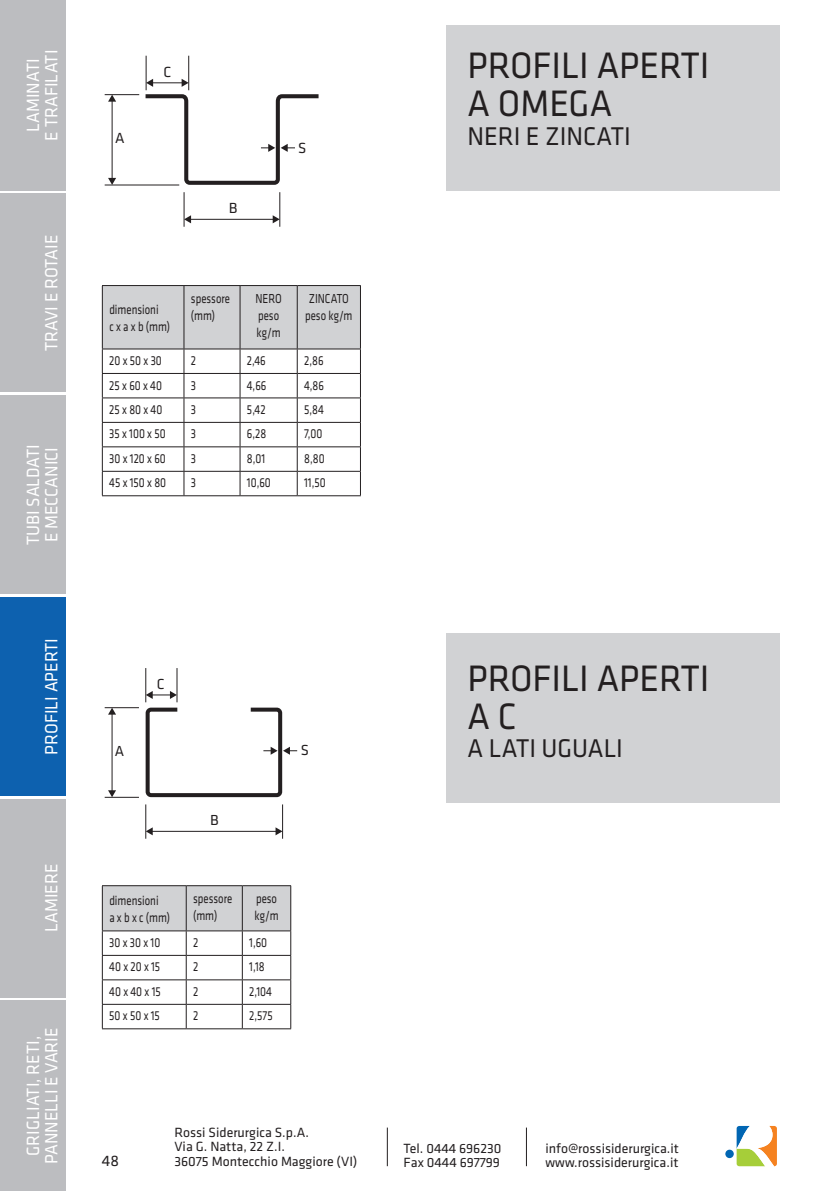
<style>
.page{position:relative;width:834px;height:1191px;background:#fff}
.page>*{position:absolute;margin:0;border:0;box-sizing:border-box;transform-origin:0 0}
.t1{font:38.15px/38.1px "Klavika Basic";color:#231f20;scale:.95 1}
.t2{font:26.6px "Klavika Basic";color:#231f20;scale:.95 1}
.t3{font:18.38px/18.4px "Klavika Basic";color:#fff;text-align:center;scale:.95 1}
.t4{font:15.75px "Klavika Basic";color:#231f20}
.t5{font:15.22px "Klavika Basic";color:#231f20}
.t6{font:15.05px "Klavika Basic";color:#231f20}
.t7{font:13.83px/14.7px "Klavika Basic";color:#231f20}
.t8{font:13.47px/17.3px "Klavika Basic";color:#231f20;scale:.8 1}
</style>
<div class="page">
<div style="left:725px;top:1149px;width:8px;height:9px;background:#0166b3;border-radius:50%"></div>
<svg style="left:736px;top:1126px;width:40px;height:41px"></svg>
<div style="left:0;top:0;width:66px;height:190px;background:#bcbdc0"></div>
<div style="left:0;top:194px;width:66px;height:198px;background:#bcbdc0"></div>
<div style="left:0;top:395px;width:66px;height:199px;background:#bcbdc0"></div>
<div style="left:0;top:597px;width:66px;height:198px;background:#0d61af"></div>
<div style="left:0;top:799px;width:66px;height:198px;background:#bcbdc0"></div>
<div style="left:0;top:1000px;width:66px;height:191px;background:#bcbdc0"></div>
<hr style="left:184px;top:192px;width:1px;height:35px;background:#231f20">
<hr style="left:279px;top:192px;width:1px;height:35px;background:#231f20">
<hr style="left:190px;top:219px;width:84px;height:1px;background:#231f20">
<svg style="left:273px;top:215px;width:7px;height:8px"></svg>
<svg style="left:184px;top:215px;width:7px;height:8px"></svg>
<hr style="left:146px;top:56px;width:1px;height:34px;background:#231f20">
<hr style="left:188px;top:56px;width:1px;height:34px;background:#231f20">
<hr style="left:105px;top:94px;width:34px;height:1px;background:#231f20">
<hr style="left:105px;top:185px;width:74px;height:1px;background:#231f20">
<hr style="left:112px;top:100px;width:1px;height:79px;background:#231f20">
<svg style="left:108px;top:178px;width:8px;height:7px"></svg>
<svg style="left:108px;top:95px;width:8px;height:7px"></svg>
<svg style="left:141px;top:79px;width:178px;height:107px"></svg>
<div style="left:446px;top:25px;width:333px;height:165px;background:#d1d2d4"></div>
<svg style="left:102px;top:286px;width:259px;height:209px"></svg>
<hr style="left:102px;top:495px;width:82px;height:1px;background:#231f20">
<hr style="left:184px;top:495px;width:56px;height:1px;background:#231f20">
<hr style="left:240px;top:495px;width:57px;height:1px;background:#231f20">
<hr style="left:297px;top:495px;width:64px;height:1px;background:#231f20">
<hr style="left:102px;top:285px;width:82px;height:1px;background:#231f20">
<hr style="left:102px;top:286px;width:1px;height:63px;background:#231f20">
<hr style="left:184px;top:285px;width:56px;height:1px;background:#231f20">
<hr style="left:183px;top:286px;width:1px;height:63px;background:#231f20">
<hr style="left:240px;top:285px;width:57px;height:1px;background:#231f20">
<hr style="left:240px;top:286px;width:1px;height:63px;background:#231f20">
<hr style="left:297px;top:285px;width:64px;height:1px;background:#231f20">
<hr style="left:297px;top:286px;width:1px;height:63px;background:#231f20">
<hr style="left:360px;top:286px;width:1px;height:63px;background:#231f20">
<hr style="left:102px;top:349px;width:82px;height:1px;background:#231f20">
<hr style="left:184px;top:349px;width:56px;height:1px;background:#231f20">
<hr style="left:240px;top:349px;width:57px;height:1px;background:#231f20">
<hr style="left:297px;top:349px;width:64px;height:1px;background:#231f20">
<hr style="left:145px;top:804px;width:1px;height:34px;background:#231f20">
<hr style="left:282px;top:804px;width:1px;height:34px;background:#231f20">
<hr style="left:151px;top:831px;width:126px;height:1px;background:#231f20">
<svg style="left:275px;top:827px;width:7px;height:8px"></svg>
<svg style="left:146px;top:827px;width:7px;height:8px"></svg>
<hr style="left:145px;top:668px;width:1px;height:34px;background:#231f20">
<hr style="left:176px;top:668px;width:1px;height:34px;background:#231f20">
<svg style="left:146px;top:691px;width:31px;height:8px"></svg>
<hr style="left:105px;top:707px;width:34px;height:1px;background:#231f20">
<hr style="left:105px;top:797px;width:34px;height:1px;background:#231f20">
<hr style="left:112px;top:713px;width:1px;height:78px;background:#231f20">
<svg style="left:108px;top:790px;width:8px;height:7px"></svg>
<svg style="left:108px;top:707px;width:8px;height:7px"></svg>
<div style="left:146px;top:707px;width:136px;height:90px;border:4px solid #231f20;border-radius:3px"></div>
<svg style="left:263px;top:746px;width:14px;height:8px"></svg>
<svg style="left:283px;top:746px;width:14px;height:8px"></svg>
<div style="left:446px;top:633px;width:333px;height:170px;background:#d1d2d4"></div>
<svg style="left:102px;top:886px;width:189px;height:142px"></svg>
<hr style="left:102px;top:1028px;width:84px;height:1px;background:#231f20">
<hr style="left:186px;top:1028px;width:56px;height:1px;background:#231f20">
<hr style="left:242px;top:1028px;width:49px;height:1px;background:#231f20">
<hr style="left:102px;top:885px;width:84px;height:1px;background:#231f20">
<hr style="left:102px;top:886px;width:1px;height:44px;background:#231f20">
<hr style="left:186px;top:885px;width:56px;height:1px;background:#231f20">
<hr style="left:186px;top:886px;width:1px;height:44px;background:#231f20">
<hr style="left:242px;top:885px;width:49px;height:1px;background:#231f20">
<hr style="left:242px;top:886px;width:1px;height:44px;background:#231f20">
<hr style="left:290px;top:886px;width:1px;height:44px;background:#231f20">
<hr style="left:102px;top:930px;width:84px;height:1px;background:#231f20">
<hr style="left:186px;top:930px;width:56px;height:1px;background:#231f20">
<hr style="left:242px;top:930px;width:49px;height:1px;background:#231f20">
<hr style="left:387px;top:1127px;width:1px;height:39px;background:#231f20">
<hr style="left:526px;top:1127px;width:1px;height:39px;background:#231f20">
<h3 class="t3" style="left:23px;top:141px;width:97px;rotate:-90deg">LAMINATI<br>E TRAFILATI</h3>
<h3 class="t3" style="left:41px;top:351px;width:124px;rotate:-90deg">TRAVI E ROTAIE</h3>
<h3 class="t3" style="left:23px;top:545px;width:108px;text-align:left;rotate:-90deg">TUBI SALDATI<br>E MECCANICI</h3>
<h3 class="t3" style="left:41px;top:754px;width:124px;rotate:-90deg">PROFILI APERTI</h3>
<h3 class="t3" style="left:41px;top:932px;width:74px;rotate:-90deg">LAMIERE</h3>
<h3 class="t3" style="left:23px;top:1164px;width:145px;rotate:-90deg">GRIGLIATI, RETI,<br>PANNELLI E VARIE</h3>
<p class="t5" style="left:115px;top:128px;width:11px">A</p>
<p class="t5" style="left:163px;top:62px;width:9px">C</p>
<p class="t5" style="left:229px;top:198px;width:10px">B</p>
<p class="t5" style="left:298px;top:138px;width:10px">S</p>
<p class="t8" style="left:109px;top:300px;width:78px">dimensioni<br>c x a x b (mm)</p>
<p class="t8" style="left:191px;top:289px;width:50px">spessore (mm)</p>
<p class="t8" style="left:255px;top:289px;width:34px">NERO peso kg/m</p>
<p class="t8" style="left:305px;top:289px;width:61px">ZINCATO peso kg/m</p>
<p class="t8" style="left:109px;top:351px;width:67px">20 x 50 x 30</p>
<p class="t8" style="left:191px;top:351px;width:8px">2</p>
<p class="t8" style="left:247px;top:351px;width:25px">2,46</p>
<p class="t8" style="left:304px;top:351px;width:26px">2,86</p>
<p class="t8" style="left:109px;top:376px;width:67px">25 x 60 x 40</p>
<p class="t8" style="left:191px;top:376px;width:8px">3</p>
<p class="t8" style="left:247px;top:376px;width:26px">4,66</p>
<p class="t8" style="left:304px;top:376px;width:26px">4,86</p>
<p class="t8" style="left:109px;top:400px;width:68px">25 x 80 x 40</p>
<p class="t8" style="left:191px;top:400px;width:8px">3</p>
<p class="t8" style="left:247px;top:400px;width:25px">5,42</p>
<p class="t8" style="left:304px;top:400px;width:26px">5,84</p>
<p class="t8" style="left:109px;top:425px;width:72px">35 x 100 x 50</p>
<p class="t8" style="left:191px;top:425px;width:8px">3</p>
<p class="t8" style="left:247px;top:425px;width:26px">6,28</p>
<p class="t8" style="left:304px;top:425px;width:24px">7,00</p>
<p class="t8" style="left:109px;top:449px;width:72px">30 x 120 x 60</p>
<p class="t8" style="left:191px;top:449px;width:8px">3</p>
<p class="t8" style="left:247px;top:449px;width:24px">8,01</p>
<p class="t8" style="left:304px;top:449px;width:27px">8,80</p>
<p class="t8" style="left:109px;top:474px;width:73px">45 x 150 x 80</p>
<p class="t8" style="left:191px;top:474px;width:8px">3</p>
<p class="t8" style="left:247px;top:474px;width:31px">10,60</p>
<p class="t8" style="left:304px;top:474px;width:28px">11,50</p>
<p class="t6" style="left:157px;top:674px;width:9px">C</p>
<p class="t6" style="left:115px;top:741px;width:11px">A</p>
<p class="t6" style="left:300px;top:740px;width:10px">S</p>
<p class="t6" style="left:210px;top:810px;width:10px">B</p>
<p class="t8" style="left:109px;top:891px;width:78px">dimensioni<br>a x b x c (mm)</p>
<p class="t8" style="left:193px;top:889px;width:50px">spessore (mm)</p>
<p class="t8" style="left:254px;top:889px;width:32px">peso kg/m</p>
<p class="t8" style="left:109px;top:933px;width:65px">30 x 30 x 10</p>
<p class="t8" style="left:193px;top:933px;width:8px">2</p>
<p class="t8" style="left:249px;top:933px;width:24px">1,60</p>
<p class="t8" style="left:109px;top:958px;width:65px">40 x 20 x 15</p>
<p class="t8" style="left:193px;top:958px;width:8px">2</p>
<p class="t8" style="left:249px;top:958px;width:21px">1,18</p>
<p class="t8" style="left:109px;top:982px;width:66px">40 x 40 x 15</p>
<p class="t8" style="left:193px;top:982px;width:8px">2</p>
<p class="t8" style="left:249px;top:982px;width:30px">2,104</p>
<p class="t8" style="left:109px;top:1006px;width:65px">50 x 50 x 15</p>
<p class="t8" style="left:193px;top:1006px;width:8px">2</p>
<p class="t8" style="left:249px;top:1006px;width:31px">2,575</p>
<p class="t4" style="left:102px;top:1150px;width:19px">48</p>
<p class="t7" style="left:174px;top:1124px;width:184px">Rossi Siderurgica S.p.A.<br>Via G. Natta, 22 Z.I.<br>36075 Montecchio Maggiore (VI)</p>
<h1 class="t1" style="left:467px;top:45px;width:256px">PROFILI APERTI<br>A OMEGA</h1>
<h2 class="t2" style="left:467px;top:119px;width:173px">NERI E ZINCATI</h2>
<h1 class="t1" style="left:467px;top:657px;width:256px">PROFILI APERTI<br>A C</h1>
<h2 class="t2" style="left:467px;top:731px;width:165px">A LATI UGUALI</h2>
<p class="t7" style="left:403px;top:1140px;width:99px">Tel. 0444 696230<br>Fax 0444 697799</p>
<p class="t7" style="left:545px;top:1140px;width:135px">info@rossisiderurgica.it www.rossisiderurgica.it</p>
</div>
